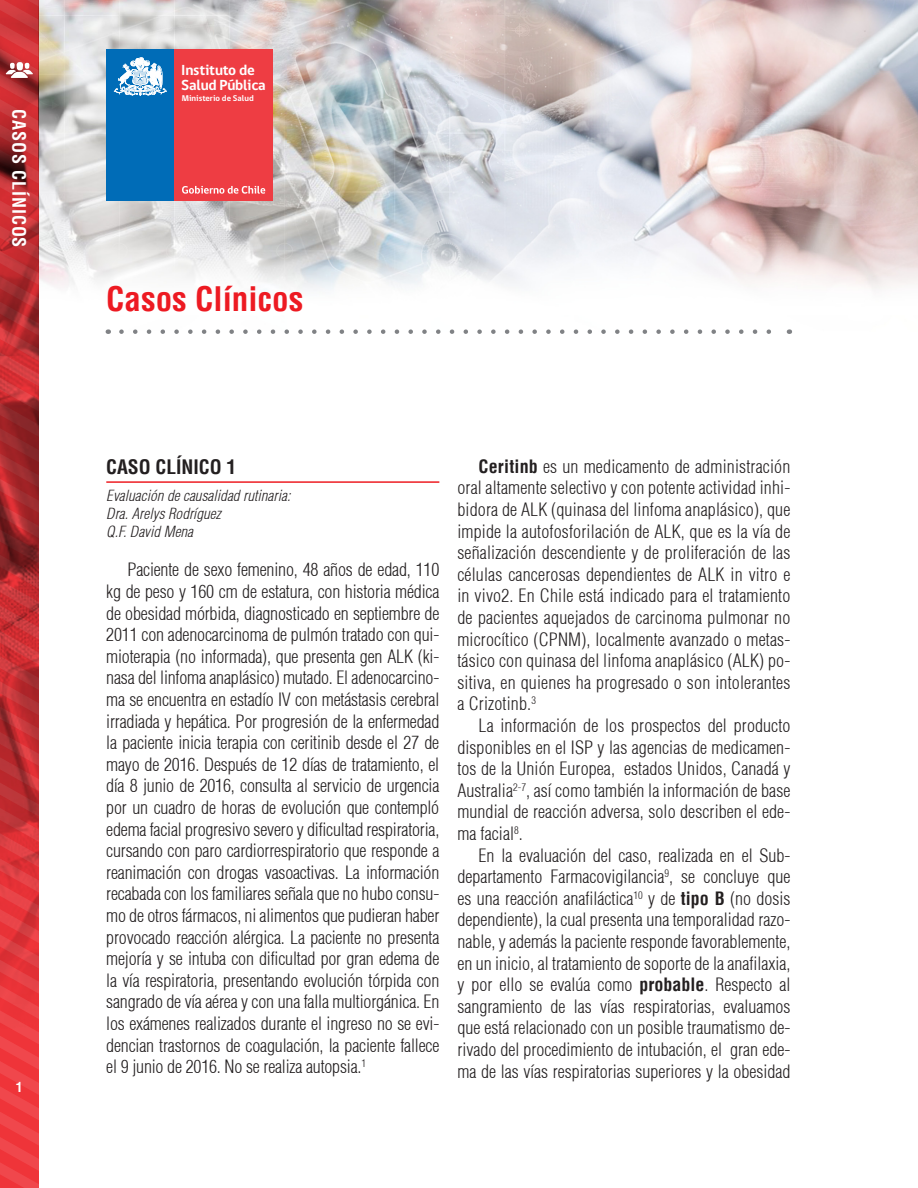
<style>
.page{position:relative;width:918px;height:1188px;background:#fff}
.page>*{position:absolute;margin:0;border:0;box-sizing:border-box;transform-origin:0 0}
.texto_normal{font:700 condensed 33px "Helvetica";color:#ed1a22}
.titulo_01__subrayado{font:700 condensed 19.5px "Helvetica";color:#231f20}
.texto_normal-2{font:300 condensed 18px/21.6px "Helvetica";color:#231f20;text-align:justify}
.t1{font:700 condensed 18px "Helvetica";letter-spacing:.05em;color:#fff}
.graficos_B{font:italic 300 condensed 15px "Helvetica";letter-spacing:.005em;color:#231f20}
.t2{font:700 15px/14.4px "gob CL";letter-spacing:-.015em;color:#fff}
.t3{font:700 condensed 13.5px "Helvetica";color:#fff}
.t4{font:700 8.55px "gob CL";color:#fff}
.s1{font-weight:700}
</style>
<div class="page">
<svg style="left:0;top:0;width:39px;height:1188px;background:#c43236"></svg>
<img style="left:39px;top:0;width:879px;height:332px">
<div style="left:106px;top:50px;width:68px;height:151px;background:#006cb7"></div>
<div style="left:174px;top:50px;width:99px;height:151px;background:#ee3d43"></div>
<svg style="left:114px;top:57px;width:53px;height:39px"></svg>
<svg style="left:182px;top:186px;width:83px;height:8px"></svg>
<svg style="left:121px;top:329px;width:661px;height:5px"></svg>
<hr style="left:106px;top:481px;width:333px;height:2px;background:#ee1d23">
<p class="t1" style="left:30px;top:109px;width:140px;rotate:90deg">CASOS CLÍNICOS</p>
<p class="t3" style="left:16px;top:1078px;width:8px">1</p>
<p class="t2" style="left:181px;top:63px;width:86px">Instituto de<br>Salud Pública</p>
<p class="t4" style="left:182px;top:92px;width:73px">Ministerio de Salud</p>
<p class="texto_normal" style="left:106px;top:278px;width:199px">Casos Clínicos</p>
<p class="titulo_01__subrayado" style="left:106px;top:455px;width:132px">CASO CLÍNICO 1</p>
<p class="graficos_B" style="left:106px;top:486px;width:186px">Evaluación de causalidad rutinaria:</p>
<p class="graficos_B" style="left:106px;top:504px;width:116px">Dra. Arelys Rodríguez</p>
<p class="graficos_B" style="left:106px;top:522px;width:88px">Q.F. David Mena</p>
<p class="texto_normal-2" style="left:106px;top:559px;width:335px;text-indent:21px">Paciente de sexo femenino, 48 años de edad, 110 kg de peso y 160 cm de estatura, con historia médica de obesidad mórbida, diagnosticado en septiembre de 2011 con adenocarcinoma de pulmón tratado con qui&shy;mioterapia (no informada), que presenta gen ALK (ki&shy;nasa del linfoma anaplásico) mutado. El adenocarcino&shy;ma se encuentra en estadío IV con metástasis cerebral irradiada y hepática. Por progresión de la enfermedad la paciente inicia terapia con ceritinib desde el 27 de mayo de 2016. Después de 12 días de tratamiento, el día 8 junio de 2016, consulta al servicio de urgencia por un cuadro de horas de evolución que contempló edema facial progresivo severo y dificultad respiratoria, cursando con paro cardiorrespiratorio que responde a reanimación con drogas vasoactivas. La información recabada con los familiares señala que no hubo consu&shy;mo de otros fármacos, ni alimentos que pudieran haber provocado reacción alérgica. La paciente no presenta mejoría y se intuba con dificultad por gran edema de la vía respiratoria, presentando evolución tórpida con sangrado de vía aérea y con una falla multiorgánica. En los exámenes realizados durante el ingreso no se evi&shy;dencian trastornos de coagulación, la paciente fallece el 9 junio de 2016. No se realiza autopsia.<sup>1</sup></p>
<p class="texto_normal-2" style="left:457px;top:455px;width:335px;text-indent:21px"><span class="s1">Ceritinb</span> es un medicamento de administración oral altamente selectivo y con potente actividad inhi&shy;bidora de ALK (quinasa del linfoma anaplásico), que impide la autofosforilación de ALK, que es la vía de señalización descendiente y de proliferación de las células cancerosas dependientes de ALK in vitro e in vivo2. En Chile está indicado para el tratamiento de pacientes aquejados de carcinoma pulmonar no microcítico (CPNM), localmente avanzado o metas&shy;tásico con quinasa del linfoma anaplásico (ALK) po&shy;sitiva, en quienes ha progresado o son intolerantes a Crizotinb.<sup>3</sup></p>
<p class="texto_normal-2" style="left:457px;top:714px;width:335px;text-indent:21px">La información de los prospectos del producto disponibles en el ISP y las agencias de medicamen&shy;tos de la Unión Europea, estados Unidos, Canadá y Australia<sup>2-7</sup>, así como también la información de base mundial de reacción adversa, solo describen el ede&shy;ma facial<sup>8</sup>.</p>
<p class="texto_normal-2" style="left:457px;top:844px;width:335px;text-indent:21px">En la evaluación del caso, realizada en el Sub&shy;departamento Farmacovigilancia<sup>9</sup>, se concluye que es una reacción anafiláctica<sup>10</sup> y de <span class="s1">tipo B</span> (no dosis dependiente), la cual presenta una temporalidad razo&shy;nable, y además la paciente responde favorablemente, en un inicio, al tratamiento de soporte de la anafilaxia, y por ello se evalúa como <span class="s1">probable</span>. Respecto al sangramiento de las vías respiratorias, evaluamos que está relacionado con un posible traumatismo de&shy;rivado del procedimiento de intubación, el gran ede&shy;ma de las vías respiratorias superiores y la obesidad</p>
</div>
